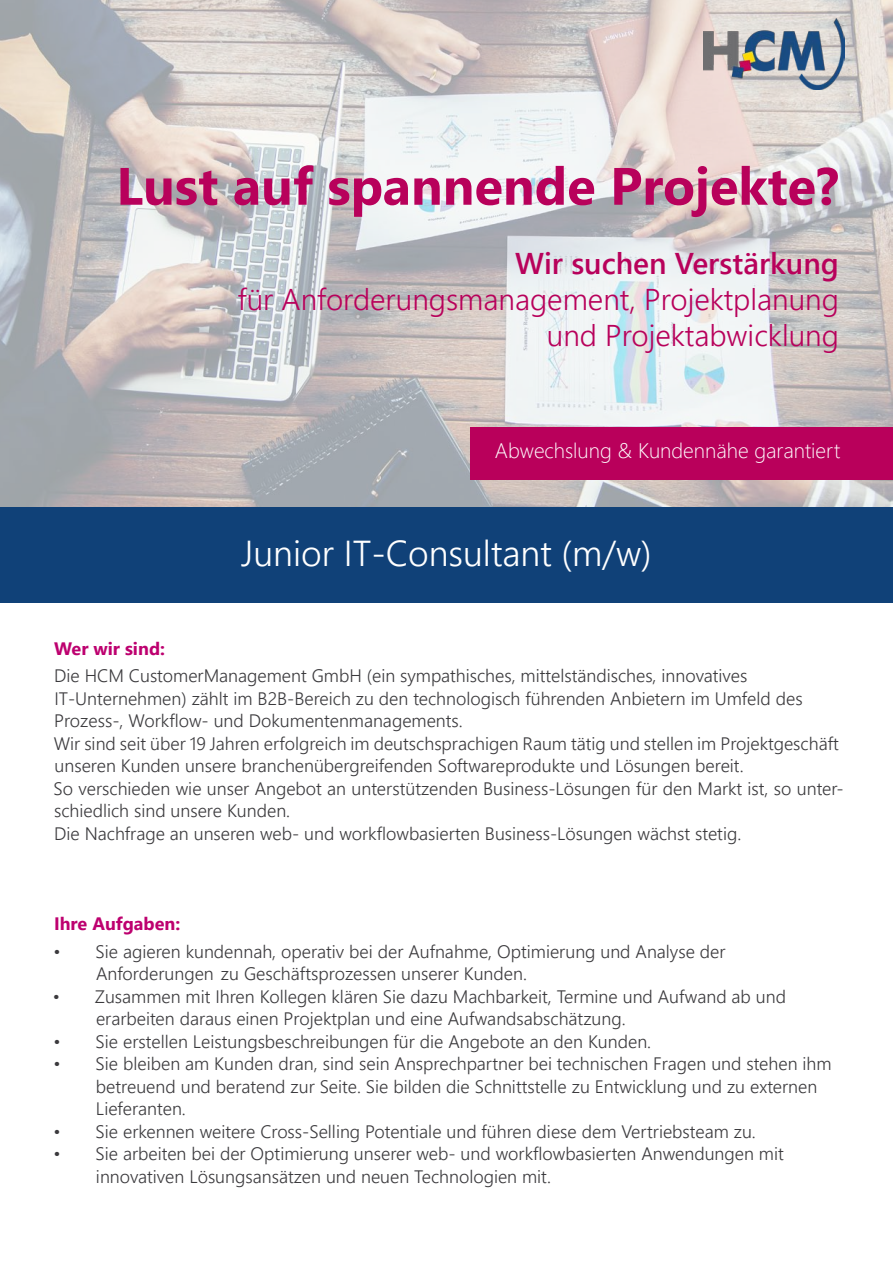
<style>
.page{position:relative;width:893px;height:1263px;background:#fff}
.page>*{position:absolute;margin:0;border:0;box-sizing:border-box;transform-origin:0 0}
.t1{font:700 52.5px "Segoe UI";color:#b8015b}
.t2{font:300 36px "Segoe UI";color:#fff}
.t3{font:300 30px/36px "Segoe UI";color:#b8015b;text-align:right}
.t4{font:600 30px "Segoe UI";color:#b8015b}
.t5{font:300 21px "Segoe UI";color:#fff}
.t6{font:300 18px/22.5px "Segoe UI";color:#3b3a3d}
.t7{font:700 18px "Segoe UI";color:#bd006f}
</style>
<div class="page">
<img style="left:0;top:0;width:893px;height:507px">
<img style="left:704px;top:19px;width:140px;height:70px">
<div style="left:0;top:507px;width:893px;height:96px;background:#104178"></div>
<div style="left:470px;top:427px;width:423px;height:53px;background:#b9005b"></div>
<h1 class="t1" style="left:116px;top:137px;width:724px">Lust auf spannende Projekte?</h1>
<h3 class="t4" style="left:515px;top:235px;width:325px">Wir suchen Verstärkung</h3>
<h3 class="t3" style="left:238px;top:278px;width:603px">für Anforderungsmanagement, Projektplanung und Projektabwicklung</h3>
<p class="t5" style="left:495px;top:431px;width:347px">Abwechslung &amp; Kundennähe garantiert</p>
<p class="t7" style="left:54px;top:632px;width:113px">Wer wir sind:</p>
<h2 class="t2" style="left:241px;top:519px;width:412px">Junior IT-Consultant (m/w)</h2>
<p class="t6" style="left:54px;top:663px;width:792px">Die HCM CustomerManagement GmbH (ein sympathisches, mittelständisches, innovatives IT-Unternehmen) zählt im B2B-Bereich zu den technologisch führenden Anbietern im Umfeld des Prozess-, Workflow- und Dokumentenmanagements.<br>Wir sind seit über 19 Jahren erfolgreich im deutschsprachigen Raum tätig und stellen im Projektgeschäft unseren Kunden unsere branchenübergreifenden Softwareprodukte und Lösungen bereit.<br>So verschieden wie unser Angebot an unterstützenden Business-Lösungen für den Markt ist, so unter&shy;schiedlich sind unsere Kunden.<br>Die Nachfrage an unseren web- und workflowbasierten Business-Lösungen wächst stetig.</p>
<p class="t7" style="left:54px;top:907px;width:128px">Ihre Aufgaben:</p>
<p class="t6" style="left:95px;top:938px;width:738px">Sie agieren kundennah, operativ bei der Aufnahme, Optimierung und Analyse der Anforderungen zu Geschäftsprozessen unserer Kunden.<br>Zusammen mit Ihren Kollegen klären Sie dazu Machbarkeit, Termine und Aufwand ab und erarbeiten daraus einen Projektplan und eine Aufwandsabschätzung.<br>Sie erstellen Leistungsbeschreibungen für die Angebote an den Kunden.<br>Sie bleiben am Kunden dran, sind sein Ansprechpartner bei technischen Fragen und stehen ihm betreuend und beratend zur Seite. Sie bilden die Schnittstelle zu Entwicklung und zu externen Lieferanten.<br>Sie erkennen weitere Cross-Selling Potentiale und führen diese dem Vertriebsteam zu.<br>Sie arbeiten bei der Optimierung unserer web- und workflowbasierten Anwendungen mit innovativen Lösungsansätzen und neuen Technologien mit.</p>
<p class="t6" style="left:54px;top:938px;width:9px">•</p>
<p class="t6" style="left:53px;top:983px;width:9px">•</p>
<p class="t6" style="left:54px;top:1028px;width:9px">• •</p>
<p class="t6" style="left:54px;top:1118px;width:9px">• •</p>
</div>
